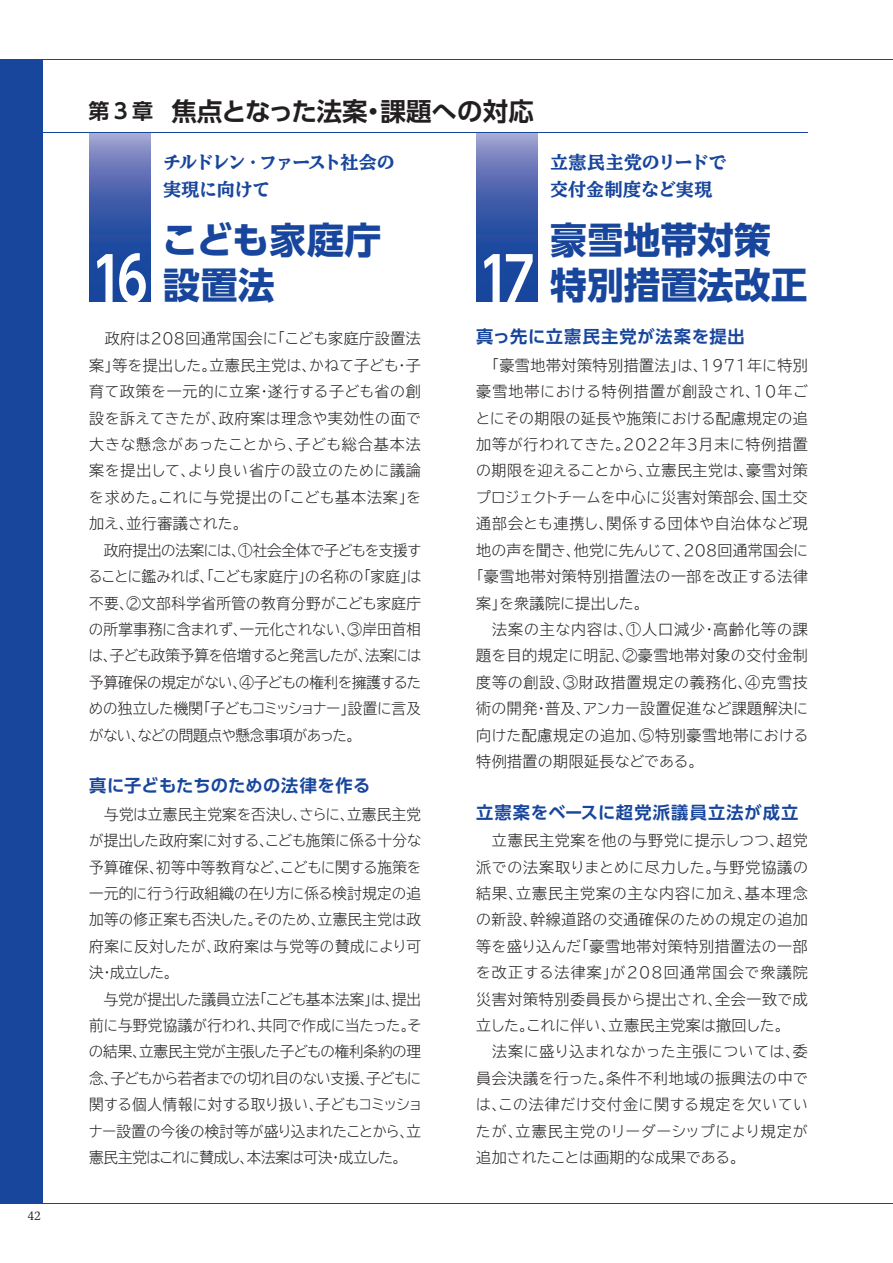
<style>
.page{position:relative;width:893px;height:1263px;background:#fff}
.page>*{position:absolute;margin:0;border:0;box-sizing:border-box;transform-origin:0 0}
.t1{font:60px "UD Shin Go C Ofiz Pr 6 N De B";color:#fff}
.t2{font:700 36.75px/45px "UD Shin Go Pr 6 N";color:#18469d}
.t3{font:700 36.75px/45px "UD Shin Go Pr 6 N";letter-spacing:.02em;color:#18469d}
.t4{font:700 25.5px "UD Shin Go Pr 6 N De";color:#231f20}
.t5{font:800 18px/27px "TBUD Min Std";letter-spacing:-.045em;color:#18469d}
.t6{font:800 18px/27px "TBUD Min Std";letter-spacing:-.01em;color:#18469d}
.t7{font:700 17.25px "UD Shin Go Pr 6 N De";letter-spacing:.065em;color:#18469d}
.t8{font:700 17.25px "UD Shin Go Pr 6 N De";letter-spacing:.015em;color:#18469d}
.t9{font:700 17.25px "UD Shin Go Pr 6 N De";letter-spacing:.04em;color:#18469d}
.t10{font:300 15px/26.4px "TBUD Go Std Super";color:#231f20}
.t11{font:300 15px/26.4px "TBUD Go Std Super";letter-spacing:.04em;color:#231f20}
.t12{font:300 15px/26.4px "TBUD Go Std Super";letter-spacing:-.01em;color:#231f20}
.t13{font:300 15px "TBUD Go Std Super";letter-spacing:.02em;color:#231f20}
.t14{font:300 15px "TBUD Go Std Super";letter-spacing:.055em;color:#231f20}
.t15{font:300 15px "TBUD Go Std Super";letter-spacing:.075em;color:#231f20}
.t16{font:300 15px "TBUD Go Std Super";letter-spacing:.065em;color:#231f20}
.t17{font:300 15px "TBUD Go Std Super";letter-spacing:.06em;color:#231f20}
.t18{font:300 15px "TBUD Go Std Super";letter-spacing:.045em;color:#231f20}
.t19{font:11.25px "Hiragino UD Serif Std N W4";color:#231f20}
.s1{font-size:21px}
</style>
<div class="page">
<svg style="left:476px;top:133px;width:62px;height:168px;background:#415fab"></svg>
<svg style="left:89px;top:133px;width:62px;height:168px;background:#415fab"></svg>
<hr style="left:0;top:60px;width:893px;height:1px;background:#18469d">
<hr style="left:0;top:1202px;width:893px;height:1px;background:#18469d">
<div style="left:0;top:60px;width:43px;height:1143px;background:#18469d"></div>
<hr style="left:38px;top:132px;width:770px;height:1px;background:#18469d">
<p class="t19" style="left:27px;top:1207px;width:15px">42</p>
<h3 class="t4" style="left:88px;top:90px;width:447px"><span class="s1">第 3 章</span> 焦点となった法案・課題への対応</h3>
<p class="t5" style="left:163px;top:149px;width:233px">チルドレン・ファースト社会の実現に向けて</p>
<h2 class="t3" style="left:162px;top:216px;width:221px">こども家庭庁設置法</h2>
<h1 class="t1" style="left:92px;top:231px;width:56px">16</h1>
<h1 class="t1" style="left:480px;top:231px;width:56px">17</h1>
<p class="t6" style="left:550px;top:149px;width:178px">立憲民主党のリードで交付金制度など実現</p>
<h2 class="t2" style="left:550px;top:216px;width:259px">豪雪地帯対策特別措置法改正</h2>
<p class="t10" style="left:88px;top:325px;width:335px">　政府は208回通常国会に「こども家庭庁設置法案」等を提出した。立憲民主党は、かねて子ども・子育て政策を一元的に立案・遂行する子ども省の創設を訴えてきたが、政府案は理念や実効性の面で大きな懸念があったことから、子ども総合基本法案を提出して、より良い省庁の設立のために議論を求めた。これに与党提出の「こども基本法案」を加え、並行審議された。<br>　政府提出の法案には、①社会全体で子どもを支援することに鑑みれば、「こども家庭庁」の名称の「家庭」は不要、②文部科学省所管の教育分野がこども家庭庁の所掌事務に含まれず、一元化されない、③岸田首相は、子ども政策予算を倍増すると発言したが、法案には予算確保の規定がない、④子どもの権利を擁護するための独立した機関「子どもコミッショナー」設置に言及がない、などの問題点や懸念事項があった。</p>
<p class="t8" style="left:89px;top:772px;width:282px">真に子どもたちのための法律を作る</p>
<p class="t12" style="left:88px;top:800px;width:336px">　与党は立憲民主党案を否決し、さらに、立憲民主党が提出した政府案に対する、こども施策に係る十分な予算確保、初等中等教育など、こどもに関する施策を一元的に行う行政組織の在り方に係る検討規定の追加等の修正案も否決した。そのため、立憲民主党は政府案に反対したが、政府案は与党等の賛成により可決・成立した。<br>　与党が提出した議員立法「こども基本法案」は、提出前に与野党協議が行われ、共同で作成に当たった。その結果、立憲民主党が主張した子どもの権利条約の理念、子どもから若者までの切れ目のない支援、子どもに関する個人情報に対する取り扱い、子どもコミッショナー設置の今後の検討等が盛り込まれたことから、立憲民主党はこれに賛成し、本法案は可決・成立した。</p>
<p class="t9" style="left:476px;top:323px;width:270px">真っ先に立憲民主党が法案を提出</p>
<p class="t13" style="left:476px;top:353px;width:333px">　「豪雪地帯対策特別措置法」は、1971年に特別</p>
<p class="t15" style="left:476px;top:379px;width:333px">豪雪地帯における特例措置が創設され、10年ご</p>
<p class="t13" style="left:475px;top:406px;width:334px">とにその期限の延長や施策における配慮規定の追</p>
<p class="t14" style="left:476px;top:432px;width:333px">加等が行われてきた。2022年3月末に特例措置</p>
<p class="t13" style="left:476px;top:458px;width:333px">の期限を迎えることから、立憲民主党は、豪雪対策</p>
<p class="t13" style="left:476px;top:485px;width:334px">プロジェクトチームを中心に災害対策部会、国土交</p>
<p class="t11" style="left:476px;top:510px;width:333px">通部会とも連携し、関係する団体や自治体など現</p>
<p class="t13" style="left:476px;top:538px;width:333px">地の声を聞き、他党に先んじて、208回通常国会に</p>
<p class="t11" style="left:469px;top:563px;width:341px">「豪雪地帯対策特別措置法の一部を改正する法律</p>
<p class="t13" style="left:476px;top:590px;width:174px">案」を衆議院に提出した。</p>
<p class="t16" style="left:476px;top:617px;width:333px">　法案の主な内容は、①人口減少・高齢化等の課</p>
<p class="t13" style="left:476px;top:643px;width:333px">題を目的規定に明記、②豪雪地帯対象の交付金制</p>
<p class="t17" style="left:476px;top:670px;width:333px">度等の創設、③財政措置規定の義務化、④克雪技</p>
<p class="t13" style="left:476px;top:696px;width:333px">術の開発・普及、アンカー設置促進など課題解決に</p>
<p class="t18" style="left:476px;top:722px;width:334px">向けた配慮規定の追加、⑤特別豪雪地帯における</p>
<p class="t13" style="left:476px;top:749px;width:229px">特例措置の期限延長などである。</p>
<p class="t7" style="left:476px;top:798px;width:324px">立憲案をベースに超党派議員立法が成立</p>
<p class="t11" style="left:476px;top:827px;width:334px">　立憲民主党案を他の与野党に提示しつつ、超党派での法案取りまとめに尽力した。与野党協議の結果、立憲民主党案の主な内容に加え、基本理念の新設、幹線道路の交通確保のための規定の追加等を盛り込んだ「豪雪地帯対策特別措置法の一部を改正する法律案」が208回通常国会で衆議院災害対策特別委員長から提出され、全会一致で成立した。これに伴い、立憲民主党案は撤回した。<br>　法案に盛り込まれなかった主張については、委員会決議を行った。条件不利地域の振興法の中では、この法律だけ交付金に関する規定を欠いていたが、立憲民主党のリーダーシップにより規定が追加されたことは画期的な成果である。</p>
</div>
